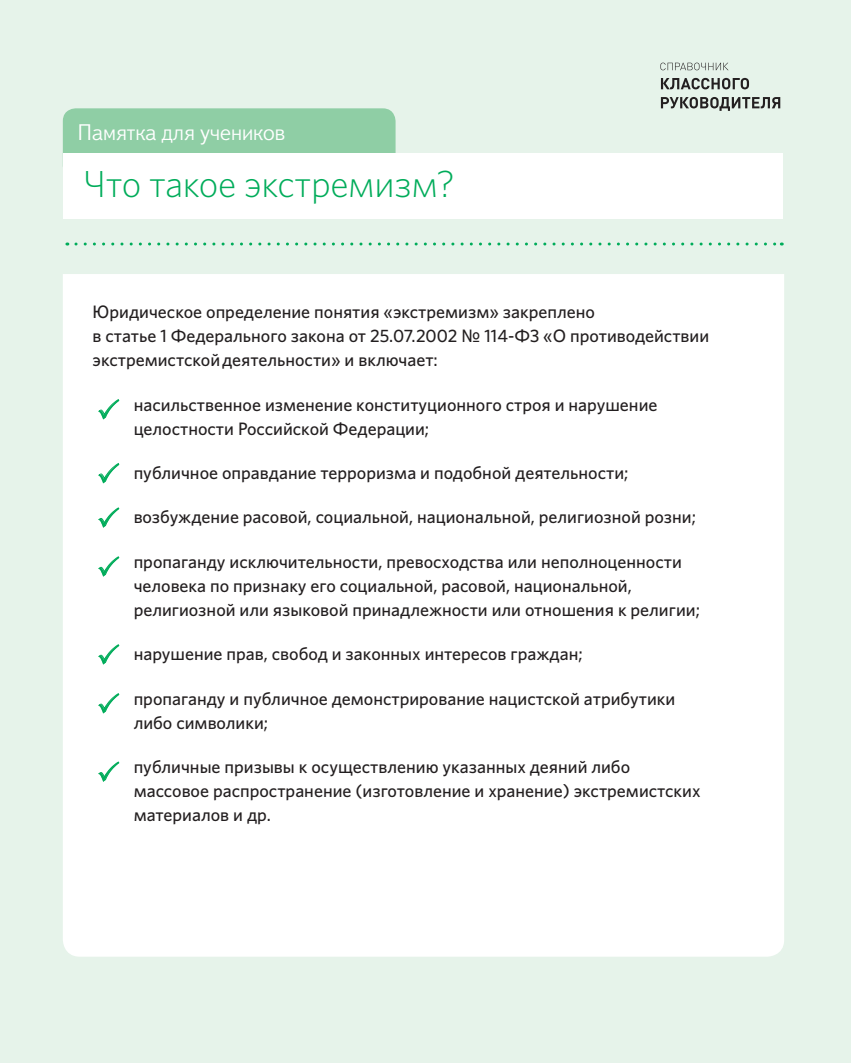
<style>
.page{position:relative;width:851px;height:1063px;background:#fff}
.page>*{position:absolute;margin:0;border:0;box-sizing:border-box;transform-origin:0 0}
.t1{font:300 37.65px "Whitney";letter-spacing:-.01em;color:#00ac5a}
.t2{font:300 22.5px "Textbook New";color:#fff}
.t3{font:500 18px/24px "Whitney";color:#231f20}
</style>
<div class="page">
<div style="left:0;top:0;width:850px;height:1063px;background:#e6f3ea"></div>
<div style="left:63px;top:274px;width:721px;height:683px;background:#fff"></div>
<svg style="left:76px;top:243px;width:706px;height:3px"></svg>
<div style="left:63px;top:108px;width:332px;height:71px;background:#8fcea5;border-radius:13px"></div>
<div style="left:63px;top:154px;width:719px;height:65px;background:#fff"></div>
<svg style="left:660px;top:63px;width:68px;height:7px"></svg>
<svg style="left:660px;top:78px;width:89px;height:11px"></svg>
<svg style="left:660px;top:97px;width:120px;height:14px"></svg>
<svg style="left:463px;top:330px;width:16px;height:12px"></svg>
<svg style="left:97px;top:399px;width:23px;height:21px"></svg>
<svg style="left:97px;top:463px;width:23px;height:21px"></svg>
<svg style="left:97px;top:507px;width:23px;height:22px"></svg>
<svg style="left:97px;top:556px;width:23px;height:22px"></svg>
<svg style="left:97px;top:644px;width:23px;height:22px"></svg>
<svg style="left:97px;top:693px;width:23px;height:21px"></svg>
<svg style="left:97px;top:761px;width:23px;height:22px"></svg>
<p class="t2" style="left:78px;top:119px;width:209px">Памятка для учеников</p>
<h1 class="t1" style="left:83px;top:159px;width:372px">Что такое экстремизм?</h1>
<p class="t3" style="left:93px;top:300px;width:504px">Юридическое определение понятия «экстремизм» закреплено в статье 1 Федерального закона от 25.07.2002</p>
<p class="t3" style="left:484px;top:324px;width:226px">114-Ф3 «О противодействии</p>
<p class="t3" style="left:93px;top:348px;width:347px">экстремистской деятельности» и включает:</p>
<p class="t3" style="left:134px;top:392px;width:525px">насильственное изменение конституционного строя и нарушение целостности Российской Федерации;</p>
<p class="t3" style="left:134px;top:460px;width:496px">публичное оправдание терроризма и подобной деятельности;</p>
<p class="t3" style="left:134px;top:505px;width:563px">возбуждение расовой, социальной, национальной, религиозной розни;</p>
<p class="t3" style="left:134px;top:549px;width:567px">пропаганду исключительности, превосходства или неполноценности человека по признаку его социальной, расовой, национальной, религиозной или языковой принадлежности или отношения к религии;</p>
<p class="t3" style="left:134px;top:642px;width:450px">нарушение прав, свобод и законных интересов граждан;</p>
<p class="t3" style="left:134px;top:686px;width:543px">пропаганду и публичное демонстрирование нацистской атрибутики либо символики;</p>
<p class="t3" style="left:134px;top:755px;width:568px">публичные призывы к осуществлению указанных деяний либо массовое распространение (изготовление и хранение) экстремистских материалов и др.</p>
</div>
